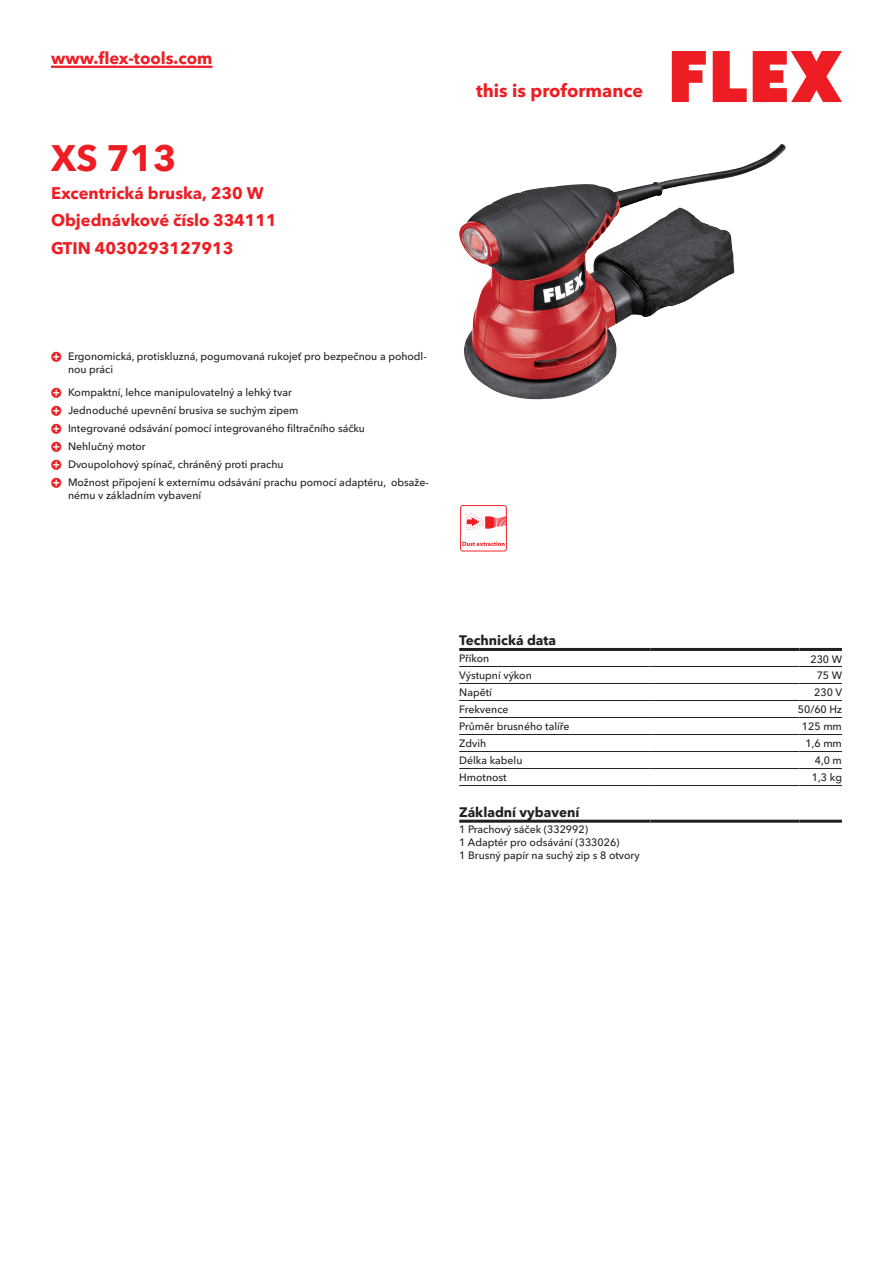
<style>
.page{position:relative;width:893px;height:1263px;background:#fff}
.page>*{position:absolute;margin:0;border:0;box-sizing:border-box;transform-origin:0 0}
.CB_AF_Product-name{font:700 36px "Avenir Next W1 G";color:#ee1d23}
.t1{font:700 18px "Avenir Next W1 G";color:#ee1d23}
.CB_AF_Order-number{font:700 16.5px "Avenir Next W1 G";color:#ee1d23}
.CB_AF_Product-short{font:700 16.5px "Avenir Next W1 G";color:#ee1d23}
.CB_AF_Table-headline{font:700 13.5px "Avenir Next W1 G";color:#231f20}
.CB_AF_Table-specific{font:500 10.5px/12.6px "Avenir Next W1 G";color:#231f20}
</style>
<div class="page">
<svg style="left:672px;top:51px;width:34px;height:51px"></svg>
<svg style="left:713px;top:51px;width:34px;height:51px"></svg>
<svg style="left:753px;top:51px;width:89px;height:51px"></svg>
<hr style="left:51px;top:66px;width:162px;height:2px;background:#ee1d23">
<img style="left:459px;top:144px;width:322px;height:255px">
<hr style="left:459px;top:666px;width:192px;height:1px;background:#231f20">
<hr style="left:651px;top:666px;width:148px;height:1px;background:#231f20">
<hr style="left:799px;top:666px;width:43px;height:1px;background:#231f20">
<hr style="left:459px;top:683px;width:192px;height:1px;background:#231f20">
<hr style="left:651px;top:683px;width:148px;height:1px;background:#231f20">
<hr style="left:799px;top:683px;width:43px;height:1px;background:#231f20">
<hr style="left:459px;top:700px;width:192px;height:1px;background:#231f20">
<hr style="left:651px;top:700px;width:148px;height:1px;background:#231f20">
<hr style="left:799px;top:700px;width:43px;height:1px;background:#231f20">
<hr style="left:459px;top:717px;width:192px;height:1px;background:#231f20">
<hr style="left:651px;top:717px;width:148px;height:1px;background:#231f20">
<hr style="left:799px;top:717px;width:43px;height:1px;background:#231f20">
<hr style="left:459px;top:734px;width:192px;height:1px;background:#231f20">
<hr style="left:651px;top:734px;width:148px;height:1px;background:#231f20">
<hr style="left:799px;top:734px;width:43px;height:1px;background:#231f20">
<hr style="left:459px;top:751px;width:192px;height:1px;background:#231f20">
<hr style="left:651px;top:751px;width:148px;height:1px;background:#231f20">
<hr style="left:799px;top:751px;width:43px;height:1px;background:#231f20">
<hr style="left:459px;top:768px;width:192px;height:1px;background:#231f20">
<hr style="left:651px;top:768px;width:148px;height:1px;background:#231f20">
<hr style="left:799px;top:768px;width:43px;height:1px;background:#231f20">
<hr style="left:459px;top:785px;width:192px;height:1px;background:#231f20">
<hr style="left:651px;top:785px;width:148px;height:1px;background:#231f20">
<hr style="left:799px;top:785px;width:43px;height:1px;background:#231f20">
<hr style="left:459px;top:648px;width:192px;height:3px;background:#231f20">
<hr style="left:651px;top:648px;width:148px;height:3px;background:#231f20">
<hr style="left:799px;top:648px;width:43px;height:3px;background:#231f20">
<hr style="left:459px;top:820px;width:192px;height:3px;background:#231f20">
<hr style="left:651px;top:820px;width:148px;height:3px;background:#231f20">
<hr style="left:799px;top:820px;width:43px;height:3px;background:#231f20">
<svg style="left:460px;top:505px;width:47px;height:46px"></svg>
<h3 class="CB_AF_Order-number" style="left:51px;top:45px;width:163px">www.flex-tools.com</h3>
<p class="CB_AF_Product-name" style="left:51px;top:130px;width:127px">XS 713</p>
<p class="CB_AF_Product-short" style="left:51px;top:180px;width:214px">Excentrická bruska, 230 W</p>
<p class="CB_AF_Order-number" style="left:51px;top:207px;width:227px">Objednávkové číslo 334111</p>
<p class="CB_AF_Order-number" style="left:51px;top:235px;width:184px">GTIN 4030293127913</p>
<p class="CB_AF_Table-specific" style="left:68px;top:349px;width:360px">Ergonomická, protiskluzná, pogumovaná rukojeť pro bezpečnou a pohodl&shy;nou práci</p>
<p class="CB_AF_Table-specific" style="left:68px;top:385px;width:225px">Kompaktní, lehce manipulovatelný a lehký tvar</p>
<p class="CB_AF_Table-specific" style="left:68px;top:403px;width:232px">Jednoduché upevnění brusiva se suchým zipem</p>
<p class="CB_AF_Table-specific" style="left:68px;top:421px;width:299px">Integrované odsávání pomocí integrovaného filtračního sáčku</p>
<p class="CB_AF_Table-specific" style="left:68px;top:439px;width:79px">Nehlučný motor</p>
<p class="CB_AF_Table-specific" style="left:68px;top:457px;width:217px">Dvoupolohový spínač, chráněný proti prachu</p>
<p class="CB_AF_Table-specific" style="left:68px;top:475px;width:362px">Možnost připojení k externímu odsávání prachu pomocí adaptéru, obsaže&shy;nému v základním vybavení</p>
<h2 class="t1" style="left:476px;top:77px;width:169px">this is proformance</h2>
<p class="CB_AF_Table-headline" style="left:459px;top:630px;width:98px">Technická data</p>
<p class="CB_AF_Table-specific" style="left:459px;top:651px;width:32px">Příkon</p>
<p class="CB_AF_Table-specific" style="left:810px;top:652px;width:33px">230 W</p>
<p class="CB_AF_Table-specific" style="left:459px;top:668px;width:74px">Výstupní výkon</p>
<p class="CB_AF_Table-specific" style="left:817px;top:668px;width:27px">75 W</p>
<p class="CB_AF_Table-specific" style="left:459px;top:685px;width:34px">Napětí</p>
<p class="CB_AF_Table-specific" style="left:814px;top:685px;width:29px">230 V</p>
<p class="CB_AF_Table-specific" style="left:459px;top:702px;width:51px">Frekvence</p>
<p class="CB_AF_Table-specific" style="left:798px;top:702px;width:46px">50/60 Hz</p>
<p class="CB_AF_Table-specific" style="left:459px;top:719px;width:112px">Průměr brusného talíře</p>
<p class="CB_AF_Table-specific" style="left:802px;top:719px;width:41px">125 mm</p>
<p class="CB_AF_Table-specific" style="left:459px;top:736px;width:29px">Zdvih</p>
<p class="CB_AF_Table-specific" style="left:805px;top:736px;width:38px">1,6 mm</p>
<p class="CB_AF_Table-specific" style="left:459px;top:753px;width:65px">Délka kabelu</p>
<p class="CB_AF_Table-specific" style="left:815px;top:753px;width:29px">4,0 m</p>
<p class="CB_AF_Table-specific" style="left:459px;top:770px;width:49px">Hmotnost</p>
<p class="CB_AF_Table-specific" style="left:812px;top:770px;width:32px">1,3 kg</p>
<p class="CB_AF_Table-headline" style="left:459px;top:801px;width:122px">Základní vybavení</p>
<p class="CB_AF_Table-specific" style="left:459px;top:822px;width:182px">1 Prachový sáček (332992)<br>1 Adaptér pro odsávání (333026)<br>1 Brusný papír na suchý zip s 8 otvory</p>
</div>
